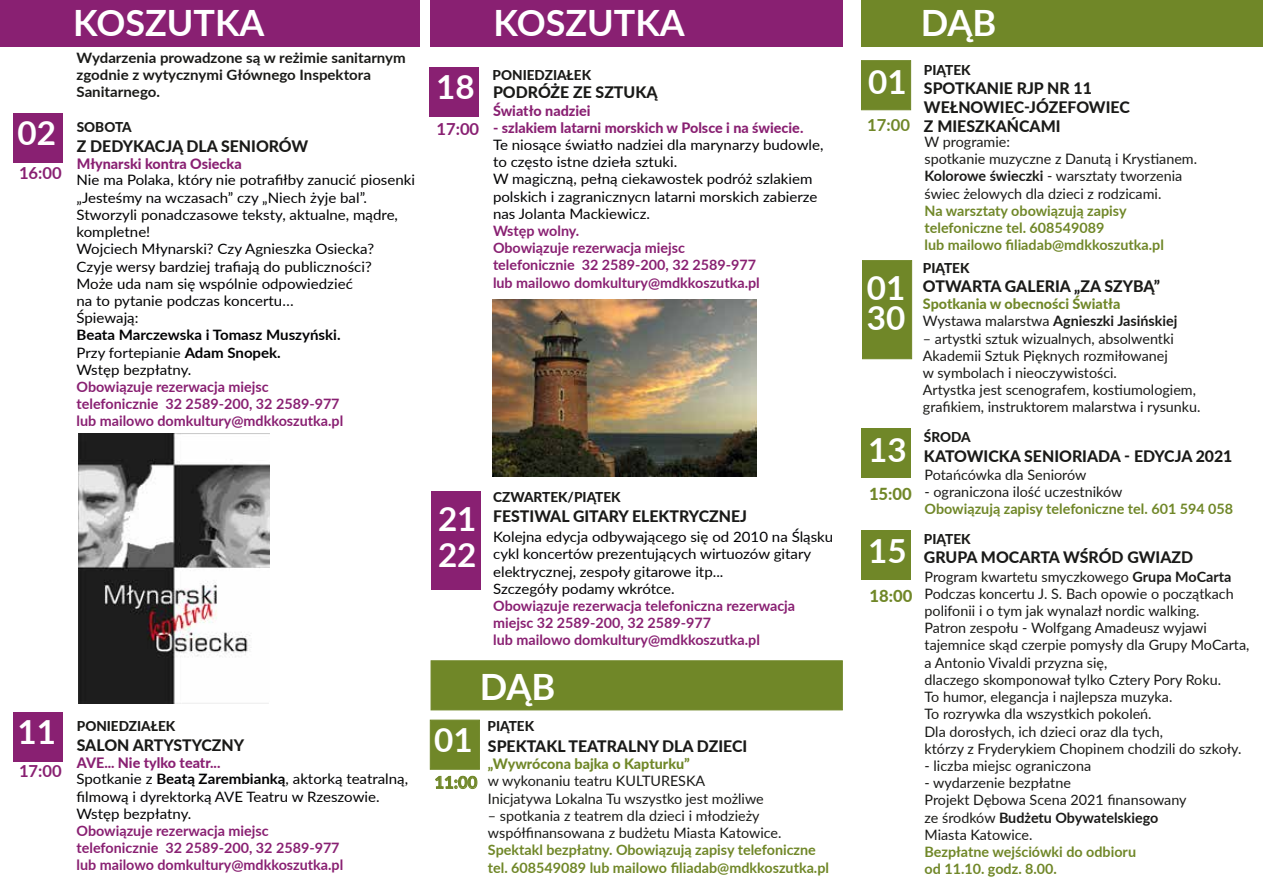
<style>
.page{position:relative;width:1263px;height:893px;background:#fff}
.page>*{position:absolute;margin:0;border:0;box-sizing:border-box;transform-origin:0 0}
.t1{font:700 36.3px "Lato";color:#fff}
.t2{font:700 33.15px/30.2px "Lato";color:#fff}
.t3{font:700 16.65px "Lato";color:#892072}
.t4{font:700 16.65px "Lato";color:#708728}
.t5{font:800 16.65px "Lato";color:#708728}
.t6{font:800 15.9px/19px "Lato";color:#1a1a18}
.t7{font:14.4px/17.2px "Lato";color:#1a1a18}
.t8{font:14.4px/17.2px "Lato";color:#020203;scale:1.05 1}
.t9{font:700 14.4px/17.2px "Lato";color:#892072}
.t10{font:700 14.4px/17.2px "Lato";color:#708728}
.t11{font:800 14.4px "Lato";color:#892072}
.t12{font:700 14.4px/17.2px "Lato";color:#1a1a18;scale:1.05 1}
.t13{font:800 14.4px/17.2px "Lato";color:#708728}
.t14{font:700 14.4px/17.2px "Lato";color:#020203;scale:1.05 1}
.t15{font:800 13.65px "Lato";color:#1a1a18}
.s1{font-weight:400}
.s2{font-weight:700}
.s3{font-weight:700;font-size:33.15px;color:#fff}
.s4{font-weight:400;color:#1a1a18}
.s5{font-weight:700;color:#1a1a18}
</style>
<div class="page">
<div style="left:861px;top:0;width:402px;height:46px;background:#708728"></div>
<div style="left:431px;top:661px;width:411px;height:49px;background:#708728"></div>
<div style="left:861px;top:60px;width:50px;height:50px;background:#708728;border:1px solid #708728"></div>
<div style="left:862px;top:260px;width:50px;height:99px;background:#708728;border:1px solid #708728"></div>
<div style="left:861px;top:428px;width:50px;height:50px;background:#708728"></div>
<div style="left:861px;top:530px;width:50px;height:49px;background:#708728"></div>
<div style="left:430px;top:720px;width:50px;height:49px;background:#708728;border:1px solid #708728"></div>
<svg style="left:435px;top:776px;width:42px;height:13px"></svg>
<div style="left:0;top:0;width:420px;height:46px;background:#892072"></div>
<div style="left:431px;top:0;width:412px;height:46px;background:#892072"></div>
<div style="left:13px;top:114px;width:49px;height:49px;background:#892072"></div>
<div style="left:13px;top:712px;width:49px;height:50px;background:#892072"></div>
<div style="left:429px;top:67px;width:50px;height:49px;background:#892072"></div>
<img style="left:492px;top:300px;width:265px;height:176px">
<div style="left:431px;top:492px;width:49px;height:98px;background:#892072"></div>
<img style="left:78px;top:433px;width:191px;height:271px">
<h2 class="t2" style="left:17px;top:117px;width:40px">02</h2>
<p class="t3" style="left:19px;top:160px;width:44px">16:00</p>
<h1 class="t1" style="left:73px;top:-4px;width:193px">KOSZUTKA</h1>
<h1 class="t1" style="left:493px;top:-4px;width:193px">KOSZUTKA</h1>
<p class="t12" style="left:77px;top:48px;width:315px">Wydarzenia prowadzone są w reżimie sanitarnym zgodnie z wytycznymi Głównego Inspektora<br>Sanitarnego.</p>
<p class="t15" style="left:77px;top:117px;width:57px">SOBOTA</p>
<p class="t6" style="left:77px;top:136px;width:233px">Z DEDYKACJĄ DLA SENIORÓW</p>
<p class="t11" style="left:77px;top:153px;width:166px">Młynarski kontra Osiecka</p>
<p class="t8" style="left:77px;top:171px;width:324px">Nie ma Polaka, który nie potrafiłby zanucić piosenki „Jesteśmy na wczasach” czy „Niech żyje bal”.<br>Stworzyli ponadczasowe teksty, aktualne, mądre, kompletne!<br>Wojciech Młynarski? Czy Agnieszka Osiecka?<br>Czyje wersy bardziej trafiają do publiczności?<br>Może uda nam się wspólnie odpowiedzieć<br>na to pytanie podczas koncertu…<br>Śpiewają:</p>
<p class="t14" style="left:77px;top:326px;width:253px">Beata Marczewska i Tomasz Muszyński.<br><span class="s1">Przy fortepianie</span> Adam Snopek.<br><span class="s1">Wstęp bezpłatny.</span></p>
<p class="t9" style="left:77px;top:378px;width:268px">Obowiązuje rezerwacja miejsc telefonicznie 32 2589-200, 32 2589-977 lub mailowo domkultury@mdkkoszutka.pl</p>
<h2 class="t2" style="left:436px;top:70px;width:40px">18</h2>
<p class="t3" style="left:436px;top:117px;width:44px">17:00</p>
<p class="t15" style="left:493px;top:65px;width:100px">PONIEDZIAŁEK</p>
<p class="t6" style="left:493px;top:82px;width:166px">PODRÓŻE ZE SZTUKĄ</p>
<p class="t11" style="left:493px;top:100px;width:99px">Światło nadziei</p>
<p class="t11" style="left:493px;top:117px;width:312px">- szlakiem latarni morskich w Polsce i na świecie.</p>
<p class="t8" style="left:493px;top:135px;width:316px">Te niosące światło nadziei dla marynarzy budowle, to często istne dzieła sztuki.<br>W magiczną, pełną ciekawostek podróż szlakiem polskich i zagranicznycn latarni morskich zabierze nas Jolanta Mackiewicz.</p>
<p class="t9" style="left:493px;top:222px;width:268px">Wstęp wolny.<br>Obowiązuje rezerwacja miejsc telefonicznie 32 2589-200, 32 2589-977 lub mailowo domkultury@mdkkoszutka.pl</p>
<h2 class="t2" style="left:17px;top:715px;width:40px">11</h2>
<p class="t3" style="left:19px;top:759px;width:44px">17:00</p>
<p class="t15" style="left:77px;top:716px;width:100px">PONIEDZIAŁEK</p>
<p class="t6" style="left:77px;top:735px;width:169px">SALON ARTYSTYCZNY</p>
<p class="t11" style="left:77px;top:752px;width:145px">AVE... Nie tylko teatr...</p>
<p class="t8" style="left:77px;top:770px;width:317px">Spotkanie z <span class="s2">Beatą Zarembianką</span>, aktorką teatralną, filmową i dyrektorką AVE Teatru w Rzeszowie.<br>Wstęp bezpłatny.</p>
<p class="t9" style="left:77px;top:821px;width:268px">Obowiązuje rezerwacja miejsc telefonicznie 32 2589-200, 32 2589-977 lub mailowo domkultury@mdkkoszutka.pl</p>
<p class="t15" style="left:493px;top:486px;width:129px">CZWARTEK/PIĄTEK</p>
<p class="t8" style="left:493px;top:528px;width:325px">Kolejna edycja odbywającego się od 2010 na Śląsku cykl koncertów prezentujących wirtuozów gitary elektrycznej, zespoły gitarowe itp...<br>Szczegóły podamy wkrótce.</p>
<p class="t9" style="left:493px;top:597px;width:303px">Obowiązuje rezerwacja telefoniczna rezerwacja miejsc 32 2589-200, 32 2589-977<br>lub mailowo domkultury@mdkkoszutka.pl</p>
<p class="t6" style="left:438px;top:506px;width:310px"><span class="s3">21</span> FESTIWAL GITARY ELEKTRYCZNEJ</p>
<h2 class="t2" style="left:438px;top:538px;width:40px">22</h2>
<h1 class="t1" style="left:480px;top:660px;width:77px">DĄB</h1>
<h2 class="t2" style="left:434px;top:723px;width:40px">01</h2>
<p class="t4" style="left:434px;top:770px;width:44px">11:00</p>
<p class="t15" style="left:487px;top:716px;width:48px">PIĄTEK</p>
<p class="t6" style="left:488px;top:736px;width:261px">SPEKTAKL TEATRALNY DLA DZIECI</p>
<p class="t13" style="left:488px;top:755px;width:203px">„Wywrócona bajka o Kapturku”</p>
<p class="t7" style="left:488px;top:772px;width:277px">w wykonaniu teatru KULTURESKA<br>Inicjatywa Lokalna Tu wszystko jest możliwe</p>
<p class="t7" style="left:488px;top:806px;width:295px">– spotkania z teatrem dla dzieci i młodzieży współfinansowana z budżetu Miasta Katowice.</p>
<p class="t10" style="left:488px;top:841px;width:343px">Spektakl bezpłatny. Obowiązują zapisy telefoniczne tel. 608549089 lub mailowo filiadab@mdkkoszutka.pl</p>
<h1 class="t1" style="left:921px;top:-4px;width:77px">DĄB</h1>
<h2 class="t2" style="left:868px;top:65px;width:40px">01</h2>
<p class="t15" style="left:924px;top:60px;width:48px">PIĄTEK</p>
<p class="t6" style="left:924px;top:78px;width:207px">SPOTKANIE RJP NR 11<br>WEŁNOWIEC-JÓZEFOWIEC<br>Z MIESZKAŃCAMI</p>
<p class="t7" style="left:924px;top:132px;width:274px">W programie:<br>spotkanie muzyczne z Danutą i Krystianem.<br><span class="s2">Kolorowe świeczki</span> - warsztaty tworzenia świec żelowych dla dzieci z rodzicami.</p>
<p class="t10" style="left:924px;top:201px;width:241px">Na warsztaty obowiązują zapisy telefoniczne tel. 608549089<br>lub mailowo filiadab@mdkkoszutka.pl</p>
<p class="t4" style="left:867px;top:112px;width:44px">17:00</p>
<h2 class="t2" style="left:867px;top:271px;width:40px">01<br>30</h2>
<p class="t15" style="left:923px;top:258px;width:48px">PIĄTEK</p>
<p class="t6" style="left:923px;top:276px;width:239px">OTWARTA GALERIA „ZA SZYBĄ”</p>
<p class="t13" style="left:923px;top:295px;width:256px">Spotkania w obecności Światła<br><span class="s4">Wystawa malarstwa</span> <span class="s5">Agnieszki Jasińskiej</span></p>
<p class="t7" style="left:923px;top:329px;width:279px">– artystki sztuk wizualnych, absolwentki Akademii Sztuk Pięknych rozmiłowanej<br>w symbolach i nieoczywistości.<br>Artystka jest scenografem, kostiumologiem, grafikiem, instruktorem malarstwa i rysunku.</p>
<p class="t15" style="left:924px;top:427px;width:48px">ŚRODA</p>
<p class="t6" style="left:924px;top:445px;width:310px">KATOWICKA SENIORIADA - EDYCJA 2021</p>
<p class="t7" style="left:924px;top:465px;width:163px">Potańcówka dla Seniorów</p>
<p class="t7" style="left:924px;top:483px;width:199px">- ograniczona ilość uczestników</p>
<p class="t10" style="left:924px;top:500px;width:310px">Obowiązują zapisy telefoniczne tel. 601 594 058</p>
<h2 class="t2" style="left:868px;top:433px;width:40px">13</h2>
<p class="t5" style="left:869px;top:482px;width:44px">15:00</p>
<h2 class="t2" style="left:868px;top:535px;width:40px">15</h2>
<p class="t15" style="left:924px;top:529px;width:48px">PIĄTEK</p>
<p class="t6" style="left:924px;top:547px;width:271px">GRUPA MOCARTA WŚRÓD GWIAZD</p>
<p class="t7" style="left:924px;top:567px;width:326px">Program kwartetu smyczkowego <span class="s2">Grupa MoCarta </span>Podczas koncertu J. S. Bach opowie o początkach polifonii i o tym jak wynalazł nordic walking.<br>Patron zespołu - Wolfgang Amadeusz wyjawi tajemnice skąd czerpie pomysły dla Grupy MoCarta, a Antonio Vivaldi przyzna się,<br>dlaczego skomponował tylko Cztery Pory Roku.<br>To humor, elegancja i najlepsza muzyka.<br>To rozrywka dla wszystkich pokoleń.<br>Dla dorosłych, ich dzieci oraz dla tych,<br>którzy z Fryderykiem Chopinem chodzili do szkoły.</p>
<p class="t7" style="left:924px;top:756px;width:168px">- liczba miejsc ograniczona</p>
<p class="t7" style="left:924px;top:774px;width:263px">- wydarzenie bezpłatne<br>Projekt Dębowa Scena 2021 finansowany ze środków <span class="s2">Budżetu Obywatelskiego<br></span>Miasta Katowice.</p>
<p class="t10" style="left:924px;top:842px;width:213px">Bezpłatne wejściówki do odbioru od 11.10. godz. 8.00.</p>
<p class="t5" style="left:869px;top:583px;width:44px">18:00</p>
</div>
